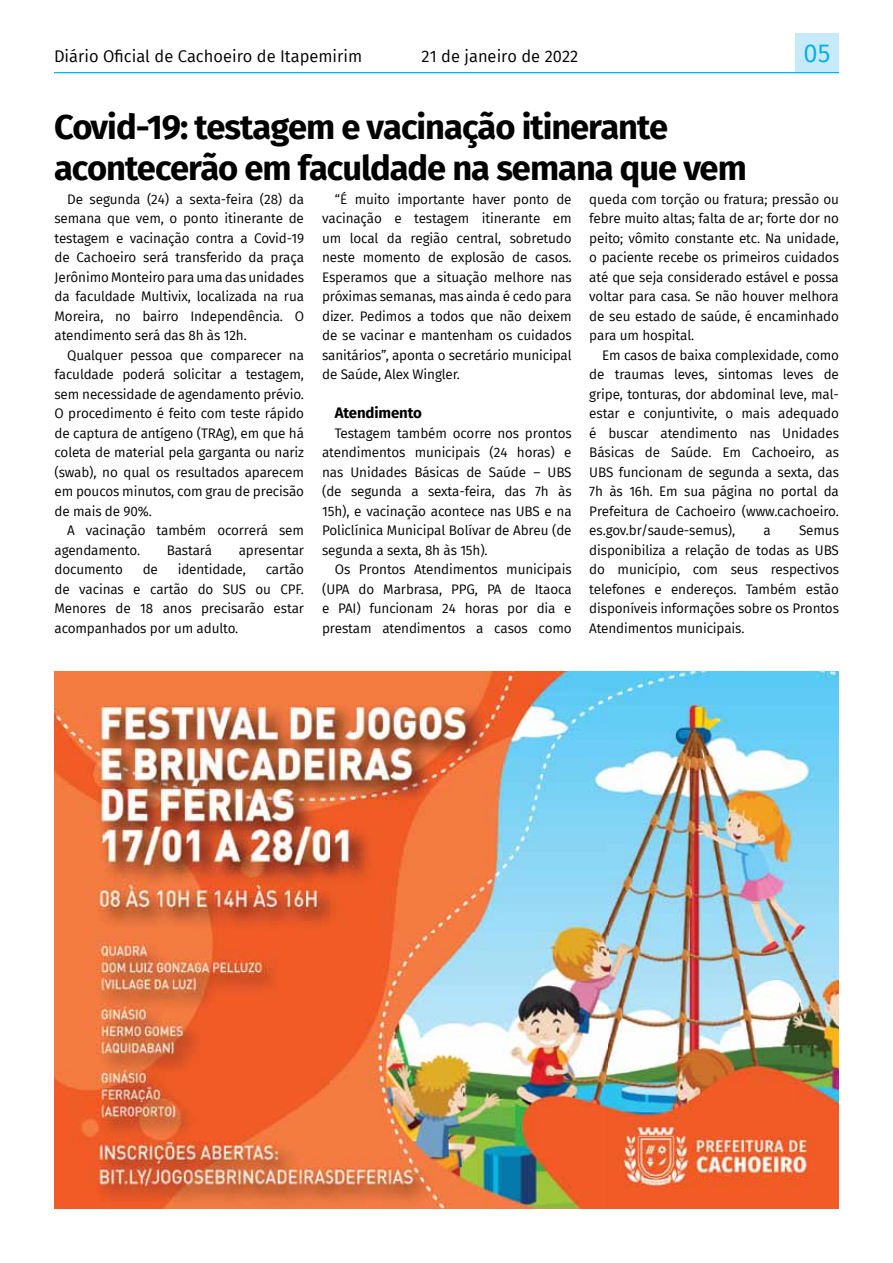
<style>
.page{position:relative;width:893px;height:1263px;background:#fff}
.page>*{position:absolute;margin:0;border:0;box-sizing:border-box;transform-origin:0 0}
.t1{font:700 34.5px/41.4px "Fira Sans";letter-spacing:-.03em;color:#000}
.t2{font:25.5px "Fira Sans";color:#00aeef}
.t3{font:16.5px "Fira Sans";color:#000}
.t4{font:700 15px "Fira Sans";letter-spacing:-.01em;color:#000}
.t5{font:13.5px/19.5px "Fira Sans";letter-spacing:-.01em;color:#000;text-align:justify}
</style>
<div class="page">
<div style="left:795px;top:33px;width:44px;height:40px;background:#c7eafb"></div>
<hr style="left:54px;top:72px;width:785px;height:1px;background:#00aeef">
<img style="left:54px;top:672px;width:785px;height:537px">
<p class="t3" style="left:54px;top:43px;width:310px">Diário Oficial de Cachoeiro de Itapemirim</p>
<p class="t3" style="left:422px;top:43px;width:158px">21 de janeiro de 2022</p>
<h2 class="t2" style="left:804px;top:34px;width:28px">05</h2>
<h1 class="t1" style="left:54px;top:103px;width:694px">Covid-19: testagem e vacinação itinerante acontecerão em faculdade na semana que vem</h1>
<p class="t5" style="left:54px;top:189px;width:251px;text-indent:13px">De segunda (24) a sexta-feira (28) da semana que vem, o ponto itinerante de testagem e vacinação contra a Covid-19 de Cachoeiro será transferido da praça Jerônimo Monteiro para uma das unidades da faculdade Multivix, localizada na rua Moreira, no bairro Independência. O atendimento será das 8h às 12h.</p>
<p class="t5" style="left:54px;top:345px;width:251px;text-indent:13px">Qualquer pessoa que comparecer na faculdade poderá solicitar a testagem, sem necessidade de agendamento prévio.<br>O procedimento é feito com teste rápido de captura de antígeno (TRAg), em que há coleta de material pela garganta ou nariz (swab), no qual os resultados aparecem em poucos minutos, com grau de precisão de mais de 90%.</p>
<p class="t5" style="left:54px;top:520px;width:251px;text-indent:13px">A vacinação também ocorrerá sem agendamento.</p>
<p class="t5" style="left:322px;top:189px;width:251px;text-indent:13px">“É muito importante haver ponto de vacinação e testagem itinerante em um local da região central, sobretudo neste momento de explosão de casos.<br>Esperamos que a situação melhore nas próximas semanas, mas ainda é cedo para dizer. Pedimos a todos que não deixem de se vacinar e mantenham os cuidados sanitários”, aponta o secretário municipal de Saúde, Alex Wingler.</p>
<p class="t4" style="left:335px;top:400px;width:89px">Atendimento</p>
<p class="t5" style="left:322px;top:423px;width:251px;text-indent:13px">Testagem também ocorre nos prontos atendimentos municipais (24 horas) e nas Unidades Básicas de Saúde – UBS (de segunda a sexta-feira, das 7h às 15h), e vacinação acontece nas UBS e na Policlínica Municipal Bolívar de Abreu (de segunda a sexta, 8h às 15h).</p>
<p class="t5" style="left:322px;top:559px;width:251px;text-indent:13px">Os Prontos Atendimentos municipais (UPA do Marbrasa, PPG, PA de Itaoca e PAI) funcionam 24 horas por dia e prestam atendimentos a casos como</p>
<p class="t5" style="left:589px;top:189px;width:251px">queda com torção ou fratura; pressão ou febre muito altas; falta de ar; forte dor no peito; vômito constante etc. Na unidade, o paciente recebe os primeiros cuidados até que seja considerado estável e possa voltar para casa. Se não houver melhora de seu estado de saúde, é encaminhado para um hospital.</p>
<p class="t5" style="left:589px;top:345px;width:251px;text-indent:13px">Em casos de baixa complexidade, como de traumas leves, sintomas leves de gripe, tonturas, dor abdominal leve, mal&shy;estar e conjuntivite, o mais adequado é buscar atendimento nas Unidades Básicas de Saúde. Em Cachoeiro, as UBS funcionam de segunda a sexta, das 7h às 16h. Em sua página no portal da Prefeitura de Cachoeiro (www.cachoeiro. es.gov.br/saude-semus),</p>
<p class="t5" style="left:589px;top:520px;width:251px;text-indent:210px">Semus disponibiliza a relação de todas as UBS do município, com seus respectivos telefones e endereços. Também estão disponíveis informações sobre os Prontos Atendimentos municipais.</p>
<p class="t5" style="left:763px;top:520px;width:9px">a</p>
<p class="t5" style="left:167px;top:540px;width:47px">Bastará</p>
<p class="t5" style="left:239px;top:540px;width:67px">apresentar</p>
<p class="t5" style="left:54px;top:559px;width:70px">documento</p>
<p class="t5" style="left:143px;top:559px;width:17px">de</p>
<p class="t5" style="left:178px;top:559px;width:70px">identidade,</p>
<p class="t5" style="left:54px;top:559px;width:251px;text-indent:211px">cartão de vacinas e cartão do SUS ou CPF.<br>Menores de 18 anos precisarão estar acompanhados por um adulto.</p>
</div>
